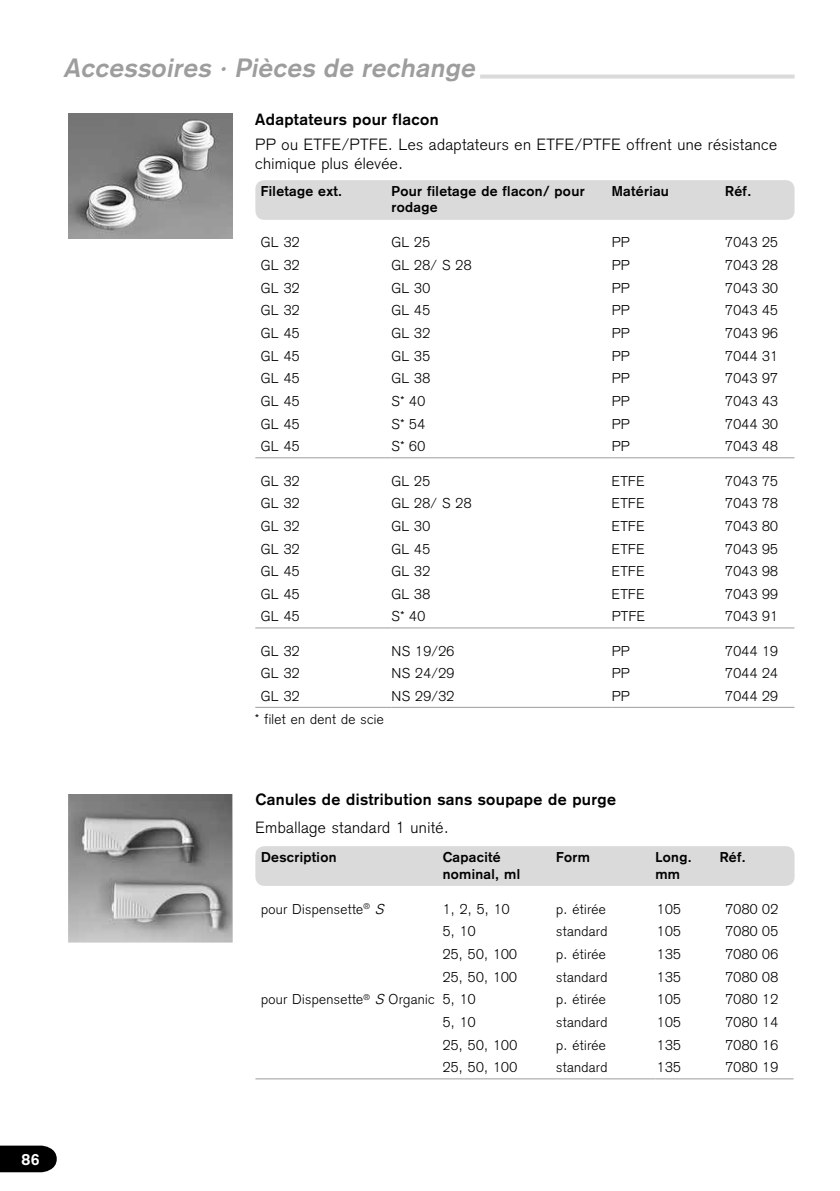
<style>
.page{position:relative;width:840px;height:1191px;background:#fff}
.page>*{position:absolute;margin:0;border:0;box-sizing:border-box;transform-origin:0 0}
.t1{font:italic 700 26px "Akzidenz Grotesk";color:#9d9d9c}
.t2{font:300 16px/19.2px "Akzidenz Grotesk";letter-spacing:.025em;color:#000}
.t3{font:700 16px "Akzidenz Grotesk";letter-spacing:.025em;color:#000}
.t4{font:700 16px "Akzidenz Grotesk";color:#fff}
.t5{font:300 14px "Akzidenz Grotesk";letter-spacing:.025em;color:#000}
.t6{font:700 14px/16.8px "Akzidenz Grotesk";letter-spacing:.025em;color:#000}
.s1{font-style:italic}
</style>
<div class="page">
<img style="left:68px;top:794px;width:164px;height:148px">
<img style="left:68px;top:113px;width:164px;height:125px">
<svg style="left:0;top:1145px;width:57px;height:27px;background:#151515"></svg>
<div style="left:255px;top:180px;width:539px;height:40px;background:#dadada;border-radius:9px"></div>
<div style="left:255px;top:846px;width:539px;height:40px;background:#dadada;border-radius:9px"></div>
<hr style="left:655px;top:1078px;width:58px;height:1px;background:#9d9d9c">
<hr style="left:713px;top:1078px;width:80px;height:1px;background:#9d9d9c">
<hr style="left:255px;top:1078px;width:187px;height:1px;background:#9d9d9c">
<hr style="left:442px;top:1078px;width:114px;height:1px;background:#9d9d9c">
<hr style="left:556px;top:1078px;width:99px;height:1px;background:#9d9d9c">
<svg style="left:480px;top:75px;width:314px;height:4px"></svg>
<hr style="left:255px;top:627px;width:136px;height:1px;background:#9d9d9c">
<hr style="left:391px;top:627px;width:220px;height:1px;background:#9d9d9c">
<hr style="left:611px;top:627px;width:102px;height:1px;background:#9d9d9c">
<hr style="left:713px;top:627px;width:81px;height:1px;background:#9d9d9c">
<hr style="left:255px;top:707px;width:136px;height:1px;background:#9d9d9c">
<hr style="left:391px;top:707px;width:220px;height:1px;background:#9d9d9c">
<hr style="left:611px;top:707px;width:102px;height:1px;background:#9d9d9c">
<hr style="left:713px;top:707px;width:81px;height:1px;background:#9d9d9c">
<hr style="left:255px;top:457px;width:136px;height:1px;background:#9d9d9c">
<hr style="left:391px;top:457px;width:220px;height:1px;background:#9d9d9c">
<hr style="left:611px;top:457px;width:102px;height:1px;background:#9d9d9c">
<hr style="left:713px;top:457px;width:81px;height:1px;background:#9d9d9c">
<h1 class="t1" style="left:63px;top:52px;width:418px">Accessoires · Pièces de rechange</h1>
<p class="t3" style="left:255px;top:110px;width:185px">Adaptateurs pour flacon</p>
<p class="t2" style="left:255px;top:135px;width:523px">PP ou ETFE/PTFE. Les adaptateurs en ETFE/PTFE offrent une résistance chimique plus élevée.</p>
<p class="t6" style="left:261px;top:182px;width:83px">Filetage ext.</p>
<p class="t6" style="left:391px;top:182px;width:194px">Pour filetage de flacon/ pour rodage</p>
<p class="t6" style="left:611px;top:182px;width:59px">Matériau</p>
<p class="t6" style="left:724px;top:182px;width:27px">Réf.</p>
<p class="t5" style="left:261px;top:234px;width:40px">GL 32</p>
<p class="t5" style="left:391px;top:234px;width:40px">GL 25</p>
<p class="t5" style="left:611px;top:234px;width:19px">PP</p>
<p class="t5" style="left:724px;top:234px;width:54px">7043 25</p>
<p class="t5" style="left:261px;top:257px;width:40px">GL 32</p>
<p class="t5" style="left:391px;top:257px;width:81px">GL 28/ S 28</p>
<p class="t5" style="left:611px;top:257px;width:19px">PP</p>
<p class="t5" style="left:724px;top:257px;width:54px">7043 28</p>
<p class="t5" style="left:261px;top:280px;width:40px">GL 32</p>
<p class="t5" style="left:391px;top:280px;width:40px">GL 30</p>
<p class="t5" style="left:611px;top:280px;width:19px">PP</p>
<p class="t5" style="left:724px;top:280px;width:54px">7043 30</p>
<p class="t5" style="left:261px;top:302px;width:40px">GL 32</p>
<p class="t5" style="left:391px;top:302px;width:40px">GL 45</p>
<p class="t5" style="left:611px;top:302px;width:19px">PP</p>
<p class="t5" style="left:724px;top:302px;width:54px">7043 45</p>
<p class="t5" style="left:261px;top:325px;width:40px">GL 45</p>
<p class="t5" style="left:391px;top:325px;width:40px">GL 32</p>
<p class="t5" style="left:611px;top:325px;width:19px">PP</p>
<p class="t5" style="left:724px;top:325px;width:54px">7043 96</p>
<p class="t5" style="left:261px;top:348px;width:40px">GL 45</p>
<p class="t5" style="left:391px;top:348px;width:40px">GL 35</p>
<p class="t5" style="left:611px;top:348px;width:19px">PP</p>
<p class="t5" style="left:724px;top:348px;width:54px">7044 31</p>
<p class="t5" style="left:261px;top:370px;width:40px">GL 45</p>
<p class="t5" style="left:391px;top:370px;width:40px">GL 38</p>
<p class="t5" style="left:611px;top:370px;width:19px">PP</p>
<p class="t5" style="left:724px;top:370px;width:54px">7043 97</p>
<p class="t5" style="left:261px;top:393px;width:40px">GL 45</p>
<p class="t5" style="left:391px;top:393px;width:35px">S* 40</p>
<p class="t5" style="left:611px;top:393px;width:19px">PP</p>
<p class="t5" style="left:724px;top:393px;width:54px">7043 43</p>
<p class="t5" style="left:261px;top:416px;width:40px">GL 45</p>
<p class="t5" style="left:391px;top:416px;width:35px">S* 54</p>
<p class="t5" style="left:611px;top:416px;width:19px">PP</p>
<p class="t5" style="left:724px;top:416px;width:54px">7044 30</p>
<p class="t5" style="left:261px;top:438px;width:40px">GL 45</p>
<p class="t5" style="left:391px;top:438px;width:35px">S* 60</p>
<p class="t5" style="left:611px;top:438px;width:19px">PP</p>
<p class="t5" style="left:724px;top:438px;width:54px">7043 48</p>
<p class="t5" style="left:261px;top:472px;width:40px">GL 32</p>
<p class="t5" style="left:391px;top:472px;width:40px">GL 25</p>
<p class="t5" style="left:611px;top:472px;width:34px">ETFE</p>
<p class="t5" style="left:724px;top:472px;width:54px">7043 75</p>
<p class="t5" style="left:261px;top:495px;width:40px">GL 32</p>
<p class="t5" style="left:391px;top:495px;width:81px">GL 28/ S 28</p>
<p class="t5" style="left:611px;top:495px;width:34px">ETFE</p>
<p class="t5" style="left:724px;top:495px;width:54px">7043 78</p>
<p class="t5" style="left:261px;top:518px;width:40px">GL 32</p>
<p class="t5" style="left:391px;top:518px;width:40px">GL 30</p>
<p class="t5" style="left:611px;top:518px;width:34px">ETFE</p>
<p class="t5" style="left:724px;top:518px;width:54px">7043 80</p>
<p class="t5" style="left:261px;top:540px;width:40px">GL 32</p>
<p class="t5" style="left:391px;top:540px;width:40px">GL 45</p>
<p class="t5" style="left:611px;top:540px;width:34px">ETFE</p>
<p class="t5" style="left:724px;top:540px;width:54px">7043 95</p>
<p class="t5" style="left:261px;top:563px;width:40px">GL 45</p>
<p class="t5" style="left:391px;top:563px;width:40px">GL 32</p>
<p class="t5" style="left:611px;top:563px;width:34px">ETFE</p>
<p class="t5" style="left:724px;top:563px;width:54px">7043 98</p>
<p class="t5" style="left:261px;top:586px;width:40px">GL 45</p>
<p class="t5" style="left:391px;top:586px;width:40px">GL 38</p>
<p class="t5" style="left:611px;top:586px;width:34px">ETFE</p>
<p class="t5" style="left:724px;top:586px;width:54px">7043 99</p>
<p class="t5" style="left:261px;top:608px;width:40px">GL 45</p>
<p class="t5" style="left:391px;top:608px;width:35px">S* 40</p>
<p class="t5" style="left:611px;top:608px;width:35px">PTFE</p>
<p class="t5" style="left:724px;top:608px;width:54px">7043 91</p>
<p class="t5" style="left:261px;top:642px;width:40px">GL 32</p>
<p class="t5" style="left:391px;top:642px;width:64px">NS 19/26</p>
<p class="t5" style="left:611px;top:642px;width:19px">PP</p>
<p class="t5" style="left:724px;top:642px;width:54px">7044 19</p>
<p class="t5" style="left:261px;top:665px;width:40px">GL 32</p>
<p class="t5" style="left:391px;top:665px;width:64px">NS 24/29</p>
<p class="t5" style="left:611px;top:665px;width:19px">PP</p>
<p class="t5" style="left:724px;top:665px;width:54px">7044 24</p>
<p class="t5" style="left:261px;top:688px;width:40px">GL 32</p>
<p class="t5" style="left:391px;top:688px;width:64px">NS 29/32</p>
<p class="t5" style="left:611px;top:688px;width:19px">PP</p>
<p class="t5" style="left:724px;top:688px;width:54px">7044 29</p>
<p class="t5" style="left:255px;top:711px;width:130px">* filet en dent de scie</p>
<p class="t3" style="left:255px;top:790px;width:362px">Canules de distribution sans soupape de purge</p>
<p class="t2" style="left:255px;top:817px;width:194px">Emballage standard 1 unité.</p>
<p class="t6" style="left:261px;top:848px;width:77px">Description</p>
<p class="t6" style="left:442px;top:848px;width:79px">Capacité nominal, ml</p>
<p class="t6" style="left:556px;top:848px;width:35px">Form</p>
<p class="t6" style="left:655px;top:848px;width:38px">Long. mm</p>
<p class="t6" style="left:719px;top:848px;width:27px">Réf.</p>
<p class="t5" style="left:261px;top:900px;width:128px">pour Dispensette<sup>®</sup> <span class="s1">S</span></p>
<p class="t5" style="left:442px;top:900px;width:68px">1, 2, 5, 10</p>
<p class="t5" style="left:556px;top:900px;width:51px">p. étirée</p>
<p class="t5" style="left:656px;top:900px;width:26px">105</p>
<p class="t5" style="left:725px;top:900px;width:54px">7080 02</p>
<p class="t5" style="left:442px;top:923px;width:34px">5, 10</p>
<p class="t5" style="left:556px;top:923px;width:53px">standard</p>
<p class="t5" style="left:656px;top:923px;width:26px">105</p>
<p class="t5" style="left:725px;top:923px;width:54px">7080 05</p>
<p class="t5" style="left:442px;top:946px;width:76px">25, 50, 100</p>
<p class="t5" style="left:556px;top:946px;width:51px">p. étirée</p>
<p class="t5" style="left:656px;top:946px;width:26px">135</p>
<p class="t5" style="left:725px;top:946px;width:54px">7080 06</p>
<p class="t5" style="left:442px;top:968px;width:76px">25, 50, 100</p>
<p class="t5" style="left:556px;top:968px;width:53px">standard</p>
<p class="t5" style="left:656px;top:968px;width:26px">135</p>
<p class="t5" style="left:725px;top:968px;width:54px">7080 08</p>
<p class="t5" style="left:261px;top:991px;width:216px">pour Dispensette<sup>®</sup> <span class="s1">S</span> Organic 5, 10</p>
<p class="t5" style="left:556px;top:991px;width:51px">p. étirée</p>
<p class="t5" style="left:656px;top:991px;width:26px">105</p>
<p class="t5" style="left:725px;top:991px;width:54px">7080 12</p>
<p class="t5" style="left:442px;top:1014px;width:34px">5, 10</p>
<p class="t5" style="left:556px;top:1014px;width:53px">standard</p>
<p class="t5" style="left:656px;top:1014px;width:26px">105</p>
<p class="t5" style="left:725px;top:1014px;width:54px">7080 14</p>
<p class="t5" style="left:442px;top:1036px;width:76px">25, 50, 100</p>
<p class="t5" style="left:556px;top:1036px;width:51px">p. étirée</p>
<p class="t5" style="left:656px;top:1036px;width:26px">135</p>
<p class="t5" style="left:725px;top:1036px;width:54px">7080 16</p>
<p class="t5" style="left:442px;top:1059px;width:76px">25, 50, 100</p>
<p class="t5" style="left:556px;top:1059px;width:53px">standard</p>
<p class="t5" style="left:656px;top:1059px;width:26px">135</p>
<p class="t5" style="left:725px;top:1059px;width:54px">7080 19</p>
<p class="t4" style="left:21px;top:1150px;width:20px">86</p>
</div>
